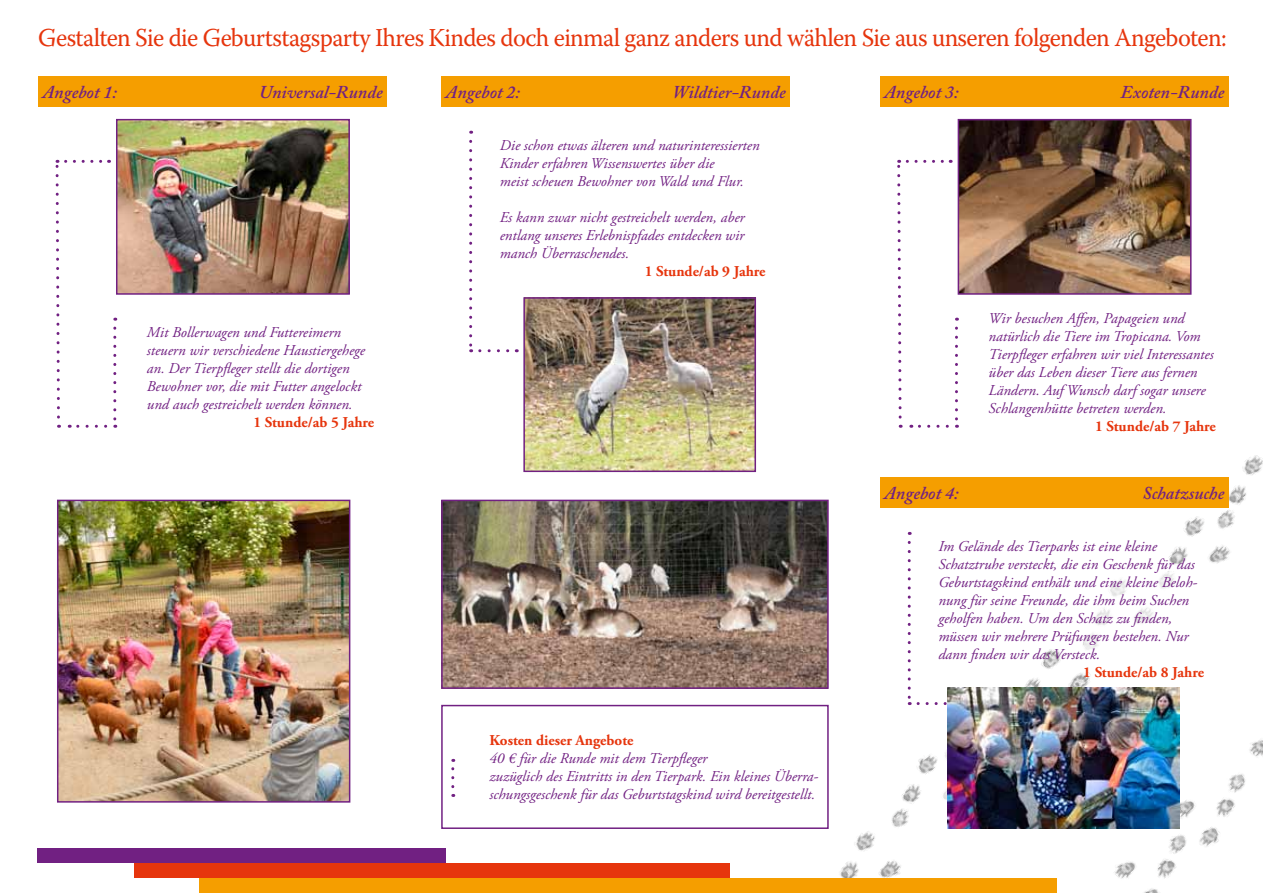
<style>
.page{position:relative;width:1263px;height:893px;background:#fff}
.page>*{position:absolute;margin:0;border:0;box-sizing:border-box;transform-origin:0 0}
.t1{font:25.65px "Warnock Pro";letter-spacing:-.025em;color:#e6350d;scale:.95 1}
.t2{font:italic 600 18px "Adobe Caslon Pro";color:#712082}
.t3{font:italic 15px/18px "Adobe Garamond Pro";color:#712082}
.t4{font:700 15px "Adobe Garamond Pro";color:#e6350d}
</style>
<div class="page">
<img style="left:765px;top:455px;width:498px;height:438px">
<div style="left:199px;top:878px;width:857px;height:15px;background:#f59e00"></div>
<div style="left:135px;top:863px;width:595px;height:15px;background:#e6350d"></div>
<div style="left:37px;top:848px;width:408px;height:15px;background:#712082"></div>
<svg style="left:451px;top:759px;width:3px;height:28px"></svg>
<img style="left:1065px;top:668px;width:198px;height:225px">
<div style="left:1084px;top:572px;width:105px;height:87px;background:#fff"></div>
<div style="left:939px;top:745px;width:86px;height:88px;background:#fff"></div>
<svg style="left:908px;top:542px;width:3px;height:163px"></svg>
<svg style="left:918px;top:702px;width:29px;height:3px"></svg>
<div style="left:880px;top:477px;width:348px;height:31px;background:#f59e00"></div>
<div style="left:441px;top:705px;width:388px;height:124px;border:2px solid #712082"></div>
<img style="left:947px;top:688px;width:233px;height:141px">
<svg style="left:897px;top:160px;width:61px;height:268px"></svg>
<div style="left:880px;top:76px;width:348px;height:31px;background:#f59e00"></div>
<img style="left:961px;top:122px;width:227px;height:170px">
<div style="left:958px;top:119px;width:233px;height:176px;border:2px solid #712082"></div>
<img style="left:60px;top:503px;width:287px;height:297px">
<div style="left:57px;top:500px;width:293px;height:303px;border:2px solid #712082"></div>
<svg style="left:469px;top:141px;width:3px;height:211px"></svg>
<svg style="left:480px;top:349px;width:37px;height:3px"></svg>
<div style="left:441px;top:76px;width:349px;height:31px;background:#f59e00"></div>
<img style="left:526px;top:300px;width:227px;height:169px">
<div style="left:523px;top:297px;width:233px;height:175px;border:2px solid #712082"></div>
<img style="left:444px;top:503px;width:382px;height:183px">
<div style="left:441px;top:500px;width:388px;height:189px;border:2px solid #712082"></div>
<svg style="left:55px;top:160px;width:61px;height:268px"></svg>
<div style="left:38px;top:76px;width:349px;height:31px;background:#f59e00"></div>
<img style="left:119px;top:122px;width:228px;height:170px">
<div style="left:116px;top:119px;width:234px;height:176px;border:2px solid #712082"></div>
<h1 class="t1" style="left:38px;top:22px;width:1252px">Gestalten Sie die Geburtstagsparty Ihres Kindes doch einmal ganz anders und wählen Sie aus unseren folgenden Angeboten:</h1>
<p class="t2" style="left:42px;top:81px;width:76px">Angebot 1:</p>
<p class="t2" style="left:259px;top:81px;width:125px">Universal-Runde</p>
<p class="t3" style="left:147px;top:323px;width:220px">Mit Bollerwagen und Futtereimern steuern wir verschiedene Haustiergehege an. Der Tierpfleger stellt die dortigen Bewohner vor, die mit Futter angelockt und auch gestreichelt werden können.</p>
<p class="t4" style="left:253px;top:413px;width:122px">1 Stunde/ab 5 Jahre</p>
<p class="t2" style="left:445px;top:81px;width:76px">Angebot 2:</p>
<p class="t2" style="left:672px;top:81px;width:115px">Wildtier-Runde</p>
<p class="t2" style="left:884px;top:81px;width:76px">Angebot 3:</p>
<p class="t2" style="left:1120px;top:81px;width:105px">Exoten-Runde</p>
<p class="t3" style="left:500px;top:136px;width:261px">Die schon etwas älteren und naturinteressierten<br>Kinder erfahren Wissenswertes über die<br>meist scheuen Bewohner von Wald und Flur.</p>
<p class="t3" style="left:500px;top:208px;width:246px;text-align:justify">Es kann zwar nicht gestreichelt werden, aber entlang unseres Erlebnispfades entdecken wir manch Überraschendes.</p>
<p class="t4" style="left:645px;top:262px;width:122px">1 Stunde/ab 9 Jahre</p>
<p class="t3" style="left:988px;top:310px;width:227px">Wir besuchen Affen, Papageien und natürlich die Tiere im Tropicana. Vom Tierpfleger erfahren wir viel Interessantes über das Leben dieser Tiere aus fernen Ländern. Auf Wunsch darf sogar unsere Schlangenhütte betreten werden.</p>
<p class="t4" style="left:1095px;top:418px;width:122px">1 Stunde/ab 7 Jahre</p>
<p class="t4" style="left:489px;top:732px;width:145px">Kosten dieser Angebote</p>
<p class="t3" style="left:489px;top:750px;width:330px">40 € für die Runde mit dem Tierpfleger<br>zuzüglich des Eintritts in den Tierpark. Ein kleines Überra&shy;schungsgeschenk für das Geburtstagskind wird bereitgestellt.</p>
<p class="t2" style="left:884px;top:482px;width:76px">Angebot 4:</p>
<p class="t2" style="left:1142px;top:482px;width:83px">Schatzsuche</p>
<p class="t3" style="left:938px;top:538px;width:260px">Im Gelände des Tierparks ist eine kleine Schatztruhe versteckt, die ein Geschenk für das Geburtstagskind enthält und eine kleine Beloh&shy;nung für seine Freunde, die ihm beim Suchen geholfen haben. Um den Schatz zu finden, müssen wir mehrere Prüfungen bestehen. Nur dann finden wir das Versteck.</p>
<p class="t4" style="left:1083px;top:663px;width:122px">1 Stunde/ab 8 Jahre</p>
</div>
